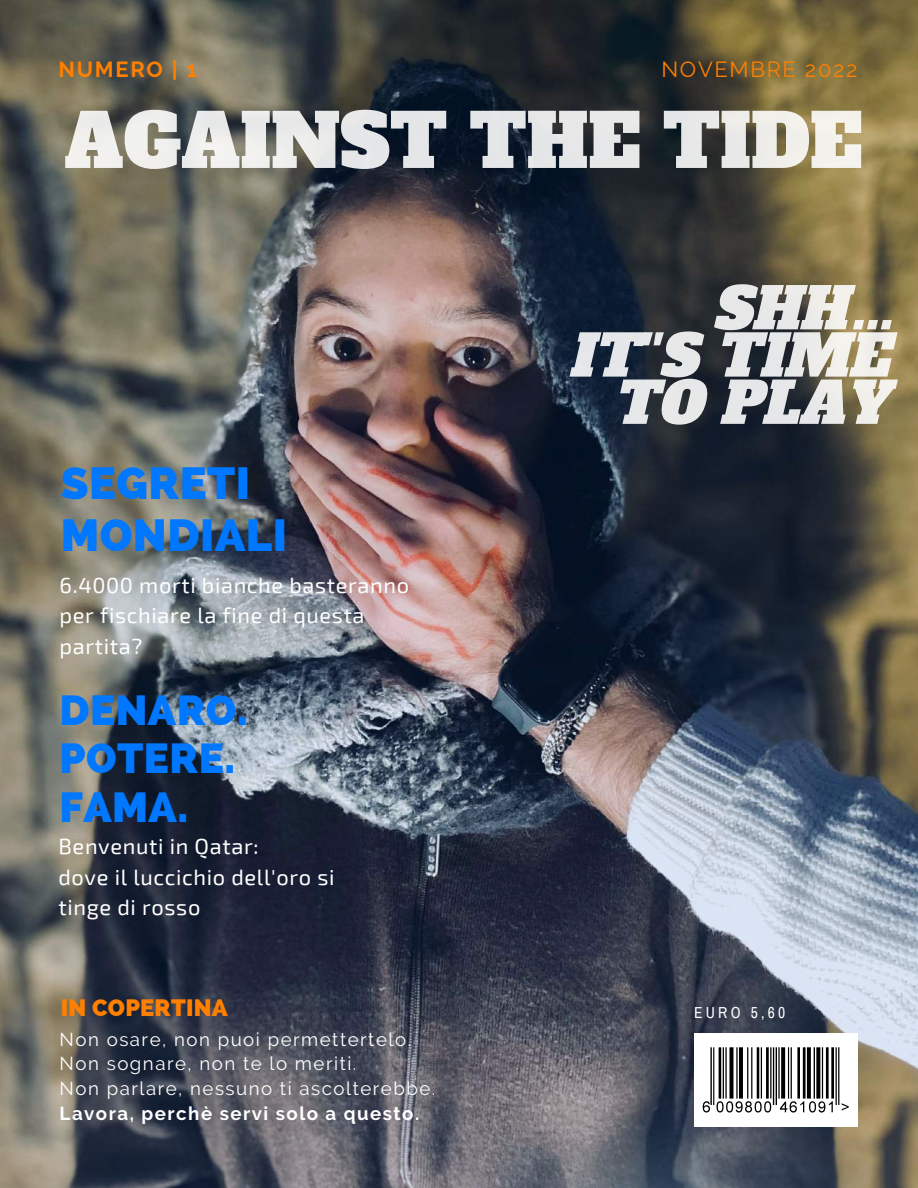
<style>
.page{position:relative;width:918px;height:1188px;background:#fff}
.page>*{position:absolute;margin:0;border:0;box-sizing:border-box;transform-origin:0 0}
.t1{font:73.5px "Alfa Slab One";color:#fff}
.t2{font:57px/47.2px "CA Generated";color:#fff;text-align:right}
.t3{font:800 45.15px/51.8px "Raleway";letter-spacing:.01em;color:#07f}
.t4{font:800 42.15px/48.3px "Raleway";letter-spacing:.01em;color:#07f}
.t5{font:800 23.7px "Raleway";letter-spacing:.01em;color:#ff8000}
.t6{font:21.75px/30.3px "Exo 2";letter-spacing:.03em;color:#fff}
.t7{font:21.75px "Raleway";letter-spacing:.08em;color:#ff8000}
.t8{font:700 21.75px "Raleway";letter-spacing:.08em;color:#ff8000}
.t9{font:18.75px/24.8px "Raleway";letter-spacing:.08em;color:#fff}
.t10{font:700 18.75px "Raleway";letter-spacing:.08em;color:#fff}
.t11{font:15.6px "Archivo Narrow";letter-spacing:.21em;color:#fff}
</style>
<div class="page">
<img style="left:0;top:0;width:918px;height:1188px">
<svg style="left:694px;top:1033px;width:163px;height:94px"></svg>
<svg style="left:781px;top:1047px;width:4px;height:52px"></svg>
<svg style="left:807px;top:1047px;width:4px;height:52px"></svg>
<svg style="left:816px;top:1047px;width:4px;height:52px"></svg>
<hr style="left:739px;top:1047px;width:4px;height:52px;background:#000">
<svg style="left:729px;top:1047px;width:4px;height:52px"></svg>
<hr style="left:831px;top:1047px;width:3px;height:52px;background:#000">
<hr style="left:826px;top:1047px;width:3px;height:52px;background:#000">
<hr style="left:766px;top:1047px;width:3px;height:52px;background:#000">
<hr style="left:803px;top:1047px;width:3px;height:52px;background:#000">
<hr style="left:757px;top:1047px;width:2px;height:52px;background:#000">
<hr style="left:719px;top:1047px;width:2px;height:52px;background:#000">
<hr style="left:797px;top:1047px;width:3px;height:52px;background:#000">
<hr style="left:773px;top:1047px;width:1px;height:58px;background:#000">
<hr style="left:776px;top:1047px;width:1px;height:58px;background:#000">
<hr style="left:710px;top:1047px;width:2px;height:58px;background:#000">
<hr style="left:836px;top:1047px;width:1px;height:58px;background:#000">
<hr style="left:838px;top:1047px;width:1px;height:58px;background:#000">
<hr style="left:814px;top:1047px;width:1px;height:52px;background:#000">
<hr style="left:713px;top:1047px;width:1px;height:58px;background:#000">
<hr style="left:791px;top:1047px;width:1px;height:52px;background:#000">
<hr style="left:778px;top:1047px;width:2px;height:52px;background:#000">
<hr style="left:770px;top:1047px;width:1px;height:52px;background:#000">
<hr style="left:761px;top:1047px;width:1px;height:52px;background:#000">
<hr style="left:751px;top:1047px;width:1px;height:52px;background:#000">
<hr style="left:822px;top:1047px;width:1px;height:52px;background:#000">
<hr style="left:747px;top:1047px;width:1px;height:52px;background:#000">
<hr style="left:736px;top:1047px;width:2px;height:52px;background:#000">
<hr style="left:725px;top:1047px;width:2px;height:52px;background:#000">
<hr style="left:723px;top:1047px;width:1px;height:52px;background:#000">
<hr style="left:788px;top:1047px;width:1px;height:52px;background:#000">
<svg style="left:703px;top:1101px;width:7px;height:12px"></svg>
<svg style="left:717px;top:1101px;width:54px;height:12px"></svg>
<svg style="left:780px;top:1101px;width:53px;height:12px"></svg>
<svg style="left:842px;top:1103px;width:7px;height:7px"></svg>
<p class="t8" style="left:58px;top:57px;width:140px">NUMERO | 1</p>
<p class="t7" style="left:661px;top:57px;width:198px">NOVEMBRE 2022</p>
<h1 class="t1" style="left:64px;top:92px;width:800px">AGAINST THE TIDE</h1>
<h3 class="t3" style="left:61px;top:458px;width:228px">SEGRETI<br>MONDIALI</h3>
<p class="t6" style="left:60px;top:569px;width:351px">6.4000 morti bianche basteranno per fischiare la fine di questa partita?</p>
<h3 class="t4" style="left:60px;top:686px;width:190px">DENARO.<br>POTERE.<br>FAMA.</h3>
<p class="t6" style="left:58px;top:831px;width:277px">Benvenuti in Qatar:<br>dove il luccichio dell'oro si tinge di rosso</p>
<p class="t5" style="left:61px;top:994px;width:169px">IN COPERTINA</p>
<p class="t9" style="left:60px;top:1027px;width:377px">Non osare, non puoi permettertelo.<br>Non sognare, non te lo meriti.<br>Non parlare, nessuno ti ascolterebbe.</p>
<p class="t10" style="left:60px;top:1102px;width:361px">Lavora, perchè servi solo a questo.</p>
<h2 class="t2" style="left:573px;top:286px;width:322px">SHH...<br>IT''S TIME<br>TO PLAY</h2>
<p class="t11" style="left:694px;top:1005px;width:93px">EURO 5,60</p>
</div>
